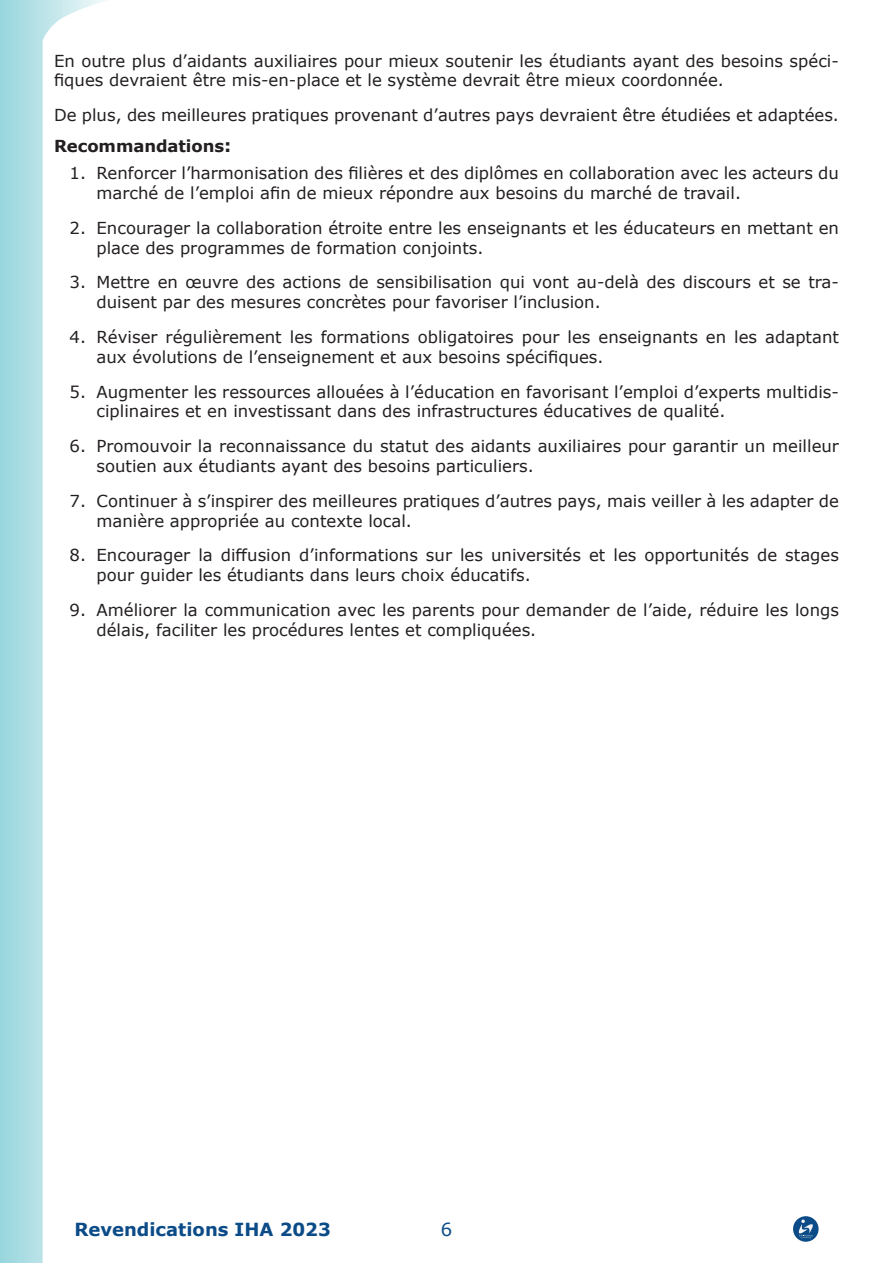
<style>
.page{position:relative;width:893px;height:1263px;background:#fff}
.page>*{position:absolute;margin:0;border:0;box-sizing:border-box;transform-origin:0 0}
.t1{font:700 18px "Verdana";color:#0b4b88}
.t2{font:18px "Verdana";color:#0b4b88}
.t3{font:16.5px/19.8px "Verdana";color:#231f20}
.Body_Text{font:700 16.5px "Verdana";letter-spacing:-.005em;color:#231f20}
.s1{font-size:18px}
</style>
<div class="page">
<svg style="left:0;top:0;width:107px;height:1263px"></svg>
<svg style="left:793px;top:1216px;width:26px;height:26px"></svg>
<svg style="left:798px;top:1219px;width:16px;height:19px"></svg>
<p class="t3" style="left:54px;top:51px;width:786px">En outre plus d’aidants auxiliaires pour mieux soutenir les étudiants ayant des besoins spéci&shy;fiques devraient être mis-en-place et le système devrait être mieux coordonnée.</p>
<p class="t3" style="left:54px;top:105px;width:786px">De plus, des meilleures pratiques provenant d’autres pays devraient être étudiées et adaptées.</p>
<p class="Body_Text" style="left:54px;top:134px;width:179px">Recommandations<span class="s1">:</span></p>
<p class="t3" style="left:97px;top:163px;width:744px;text-indent:-27px">1. Renforcer l’harmonisation des filières et des diplômes en collaboration avec les acteurs du marché de l’emploi afin de mieux répondre aux besoins du marché de travail.</p>
<p class="t3" style="left:97px;top:218px;width:744px;text-indent:-27px">2. Encourager la collaboration étroite entre les enseignants et les éducateurs en mettant en place des programmes de formation conjoints.</p>
<p class="t3" style="left:97px;top:272px;width:744px;text-indent:-27px">3. Mettre en œuvre des actions de sensibilisation qui vont au-delà des discours et se tra&shy;duisent par des mesures concrètes pour favoriser l’inclusion.</p>
<p class="t3" style="left:97px;top:327px;width:744px;text-indent:-27px">4. Réviser régulièrement les formations obligatoires pour les enseignants en les adaptant aux évolutions de l’enseignement et aux besoins spécifiques.</p>
<p class="t3" style="left:97px;top:381px;width:744px;text-indent:-27px">5. Augmenter les ressources allouées à l’éducation en favorisant l’emploi d’experts multidis&shy;ciplinaires et en investissant dans des infrastructures éducatives de qualité.</p>
<p class="t3" style="left:97px;top:436px;width:744px;text-indent:-27px">6. Promouvoir la reconnaissance du statut des aidants auxiliaires pour garantir un meilleur soutien aux étudiants ayant des besoins particuliers.</p>
<p class="t3" style="left:97px;top:491px;width:744px;text-indent:-27px">7. Continuer à s’inspirer des meilleures pratiques d’autres pays, mais veiller à les adapter de manière appropriée au contexte local.</p>
<p class="t3" style="left:97px;top:545px;width:744px;text-indent:-27px">8. Encourager la diffusion d’informations sur les universités et les opportunités de stages pour guider les étudiants dans leurs choix éducatifs.</p>
<p class="t3" style="left:97px;top:600px;width:744px;text-indent:-27px">9. Améliorer la communication avec les parents pour demander de l’aide, réduire les longs délais, faciliter les procédures lentes et compliquées.</p>
<p class="t1" style="left:74px;top:1216px;width:258px">Revendications IHA 2023</p>
<p class="t2" style="left:441px;top:1217px;width:13px">6</p>
</div>
